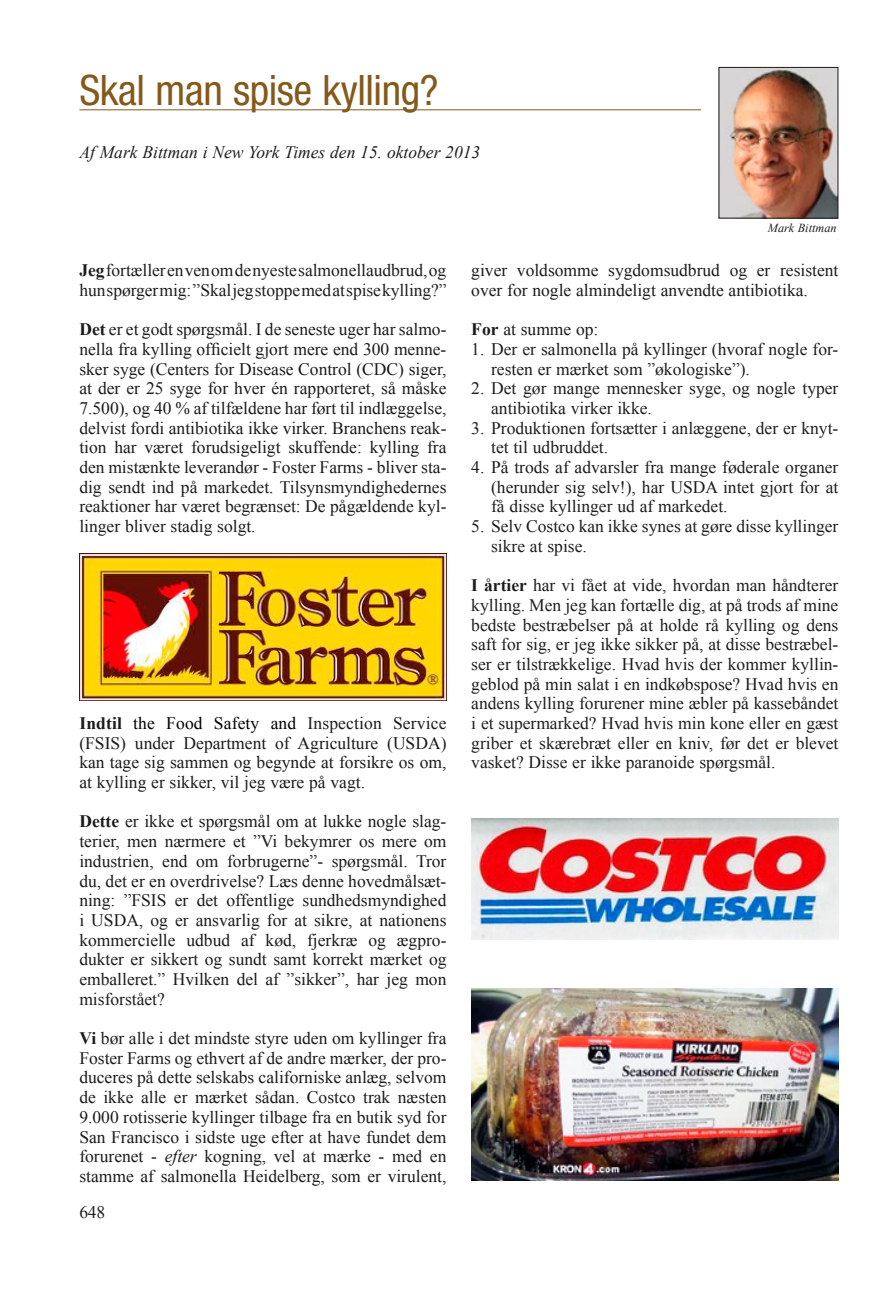
<style>
.page{position:relative;width:893px;height:1290px;background:#fff}
.page>*{position:absolute;margin:0;border:0;box-sizing:border-box;transform-origin:0 0}
.t1{font:condensed 42px "Helvetica Neue LT Pro";letter-spacing:-.01em;color:#84591a}
.t2{font:17.5px/19.6px "Times New Roman";color:#1b1b1b;text-align:justify}
.t3{font:17.5px/19.6px "Times New Roman";color:#1d1d1b}
.t4{font:italic 17.5px "Times New Roman";color:#1d1d1b}
.t5{font:italic 12.25px "Times New Roman";color:#1d1d1b}
.s1{font-weight:700}
.s2{color:#000}
.s3{font-style:italic}
</style>
<div class="page">
<hr style="left:79px;top:109px;width:622px;height:1px;background:#84591a">
<img style="left:720px;top:69px;width:116px;height:148px">
<div style="left:718px;top:67px;width:120px;height:152px;border:1px solid #1d1d1b"></div>
<img style="left:79px;top:553px;width:367px;height:147px">
<img style="left:471px;top:818px;width:367px;height:121px">
<img style="left:471px;top:988px;width:367px;height:193px">
<h1 class="t1" style="left:79px;top:65px;width:361px">Skal man spise kylling?</h1>
<p class="t4" style="left:79px;top:140px;width:402px">Af Mark Bittman i New York Times den 15. oktober 2013</p>
<p class="t5" style="left:768px;top:220px;width:70px">Mark Bittman</p>
<p class="t3" style="left:79px;top:260px;width:369px"><span class="s1">Jeg</span> fortæller en ven om de nyeste salmonellaudbrud, og hun spørger mig: ”Skal jeg stoppe med at spise kylling?”</p>
<p class="t2" style="left:79px;top:319px;width:369px"><span class="s1">Det</span> er et godt spørgsmål. I de seneste uger har salmo&shy;nella fra kylling officielt gjort mere end 300 menne&shy;sker syge (Centers for Disease Control (CDC) siger, at der er 25 syge for hver én rapporteret, så måske 7.500), og 40 % af tilfældene har ført til indlæggelse, delvist fordi antibiotika ikke virker. Branchens reak&shy;tion har været forudsigeligt skuffende: kylling fra den mistænkte leverandør - Foster Farms - bliver sta&shy;dig sendt ind på markedet. Tilsynsmyndighedernes reaktioner har været begrænset: De pågældende kyl&shy;linger bliver stadig solgt.</p>
<p class="t2" style="left:79px;top:713px;width:369px"><span class="s1">Indtil</span> <span class="s2">the Food Safety and</span> Inspection Service (FSIS) under Department of Agriculture (USDA) kan tage sig sammen og begynde at forsikre os om, at kylling er sikker, vil jeg være på vagt.</p>
<p class="t2" style="left:79px;top:811px;width:369px"><span class="s1">Dette</span> er ikke et spørgsmål om at lukke nogle slag&shy;terier, men nærmere et ”Vi bekymrer os mere om industrien, end om forbrugerne”- spørgsmål. Tror du, det er en overdrivelse? Læs denne hovedmålsæt&shy;ning: ”FSIS er det offentlige sundhedsmyndighed i USDA, og er ansvarlig for at sikre, at nationens kommercielle udbud af kød, fjerkræ og ægpro&shy;dukter er sikkert og sundt samt korrekt mærket og emballeret.” Hvilken del af ”sikker”, har jeg mon misforstået?</p>
<p class="t2" style="left:79px;top:1028px;width:369px"><span class="s1">Vi</span> bør alle i det mindste styre uden om kyllinger fra Foster Farms og ethvert af de andre mærker, der pro&shy;duceres på dette selskabs californiske anlæg, selvom de ikke alle er mærket sådan. Costco trak næsten 9.000 rotisserie kyllinger tilbage fra en butik syd for San Francisco i sidste uge efter at have fundet dem forurenet - <span class="s3">efter</span> kogning, vel at mærke - med en stamme af salmonella Heidelberg, som er virulent,</p>
<p class="t3" style="left:79px;top:1202px;width:27px">648</p>
<p class="t2" style="left:471px;top:260px;width:369px">giver voldsomme sygdomsudbrud og er resistent over for nogle almindeligt anvendte antibiotika.</p>
<p class="t2" style="left:471px;top:319px;width:129px"><span class="s1">For</span> at summe op:</p>
<p class="t3" style="left:491px;top:339px;width:349px;text-indent:-20px">1. Der er salmonella på kyllinger (hvoraf nogle for&shy;resten er mærket som ”økologiske”).</p>
<p class="t3" style="left:491px;top:378px;width:349px;text-indent:-20px">2. Det gør mange mennesker syge, og nogle typer antibiotika virker ikke.</p>
<p class="t3" style="left:491px;top:418px;width:349px;text-indent:-20px">3. Produktionen fortsætter i anlæggene, der er knyt&shy;tet til udbruddet.</p>
<p class="t3" style="left:491px;top:457px;width:349px;text-align:justify;text-indent:-20px">4. På trods af advarsler fra mange føderale organer (herunder sig selv!), har USDA intet gjort for at få disse kyllinger ud af markedet.</p>
<p class="t3" style="left:491px;top:516px;width:349px;text-indent:-20px">5. Selv Costco kan ikke synes at gøre disse kyllinger sikre at spise.</p>
<p class="t3" style="left:471px;top:575px;width:369px;text-align:justify"><span class="s1">I årtier</span> har vi fået at vide, hvordan man håndterer kylling. Men jeg kan fortælle dig, at på trods af mine bedste bestræbelser på at holde rå kylling og dens saft for sig, er jeg ikke sikker på, at disse bestræbel&shy;ser er tilstrækkelige. Hvad hvis der kommer kyllin&shy;geblod på min salat i en indkøbspose? Hvad hvis en andens kylling forurener mine æbler på kassebåndet i et supermarked? Hvad hvis min kone eller en gæst griber et skærebræt eller en kniv, før det er blevet vasket? Disse er ikke paranoide spørgsmål.</p>
</div>
